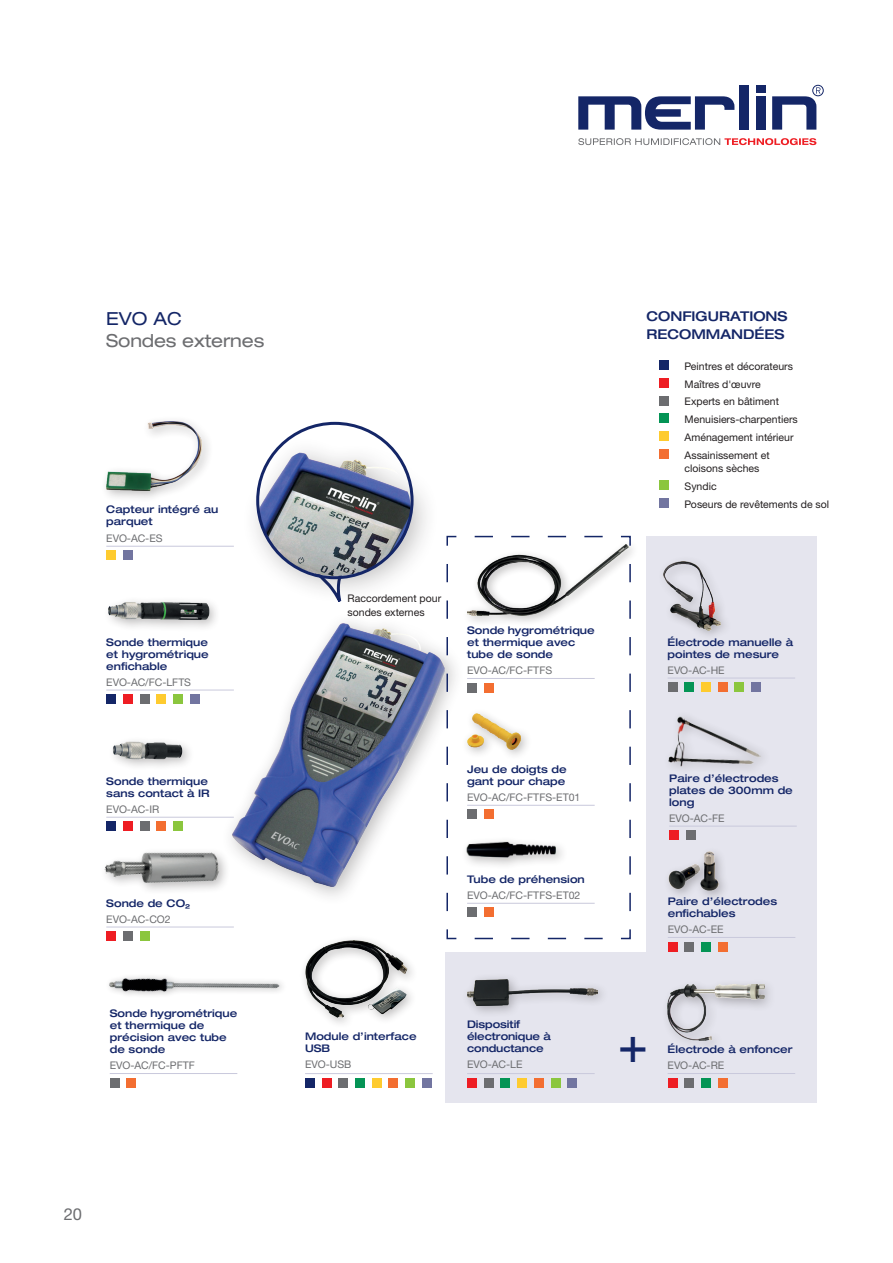
<style>
.page{position:relative;width:893px;height:1263px;background:#fff}
.page>*{position:absolute;margin:0;border:0;box-sizing:border-box;transform-origin:0 0}
.t1{font:expanded 49.5px "Helvetica Neue LTW1 G";color:#142667}
.t2{font:expanded 18px "Helvetica Neue LTW1 G";letter-spacing:-.01em;color:#6c6d70}
.t3{font:expanded 18px "Helvetica Neue LTW1 G";color:#142667}
.t4{font:16.5px "Helvetica Neue LTW1 G";color:#6c6d70}
.t5{font:500 expanded 13.5px/18px "Helvetica Neue LTW1 G";color:#142667}
.t6{font:500 expanded 10.5px/12px "Helvetica Neue LTW1 G";color:#142667}
.t7{font:10.5px/17.7px "Helvetica Neue LTW1 G";color:#231f20}
.t8{font:10.5px "Helvetica Neue LTW1 G";color:#6c6d70}
</style>
<div class="page">
<svg style="left:578px;top:96px;width:156px;height:34px"></svg>
<div style="left:756px;top:96px;width:10px;height:34px;background:#142667"></div>
<div style="left:739px;top:85px;width:10px;height:45px;background:#142667"></div>
<div style="left:756px;top:85px;width:10px;height:8px;background:#142667"></div>
<div style="left:812px;top:85px;width:11px;height:11px;border:1px solid #142667;border-radius:50%"></div>
<svg style="left:772px;top:87px;width:48px;height:43px"></svg>
<svg style="left:578px;top:138px;width:238px;height:7px"></svg>
<img style="left:233px;top:623px;width:212px;height:264px">
<div style="left:445px;top:952px;width:371px;height:150px;background:#e5e5ee"></div>
<div style="left:646px;top:536px;width:170px;height:566px;background:#e5e5ee"></div>
<div style="left:659px;top:360px;width:10px;height:10px;background:#142667"></div>
<div style="left:659px;top:378px;width:10px;height:10px;background:#ee1d23"></div>
<div style="left:659px;top:396px;width:10px;height:9px;background:#6c6d70"></div>
<div style="left:659px;top:413px;width:10px;height:10px;background:#049455"></div>
<div style="left:659px;top:431px;width:10px;height:10px;background:#fecb2f"></div>
<div style="left:659px;top:449px;width:10px;height:10px;background:#f36e31"></div>
<div style="left:659px;top:480px;width:10px;height:10px;background:#8bc63e"></div>
<div style="left:659px;top:498px;width:10px;height:10px;background:#7275a0"></div>
<hr style="left:668px;top:937px;width:127px;height:1px;background:#c9c9dc">
<div style="left:668px;top:942px;width:10px;height:9px;background:#ee1d23"></div>
<div style="left:684px;top:942px;width:10px;height:9px;background:#6c6d70"></div>
<div style="left:701px;top:942px;width:10px;height:9px;background:#049455"></div>
<div style="left:718px;top:942px;width:10px;height:9px;background:#f36e31"></div>
<img style="left:668px;top:851px;width:56px;height:42px">
<hr style="left:669px;top:826px;width:128px;height:1px;background:#c9c9dc">
<div style="left:669px;top:830px;width:10px;height:10px;background:#ee1d23"></div>
<div style="left:686px;top:830px;width:10px;height:10px;background:#6c6d70"></div>
<img style="left:668px;top:716px;width:94px;height:53px">
<hr style="left:668px;top:678px;width:127px;height:1px;background:#c9c9dc">
<div style="left:668px;top:682px;width:9px;height:10px;background:#6c6d70"></div>
<div style="left:684px;top:682px;width:10px;height:10px;background:#049455"></div>
<div style="left:701px;top:682px;width:10px;height:10px;background:#fecb2f"></div>
<div style="left:718px;top:682px;width:10px;height:10px;background:#f36e31"></div>
<div style="left:734px;top:682px;width:10px;height:10px;background:#8bc63e"></div>
<div style="left:751px;top:682px;width:10px;height:10px;background:#7275a0"></div>
<img style="left:663px;top:561px;width:58px;height:69px">
<hr style="left:668px;top:1073px;width:127px;height:1px;background:#c9c9dc">
<div style="left:668px;top:1078px;width:9px;height:10px;background:#ee1d23"></div>
<div style="left:684px;top:1078px;width:10px;height:10px;background:#6c6d70"></div>
<div style="left:701px;top:1078px;width:10px;height:10px;background:#049455"></div>
<div style="left:718px;top:1078px;width:10px;height:10px;background:#f36e31"></div>
<div style="left:661px;top:979px;width:115px;height:73px;background:#231f20;opacity:.3"></div>
<img style="left:668px;top:985px;width:96px;height:55px">
<hr style="left:110px;top:1073px;width:127px;height:1px;background:#c9c9dc">
<div style="left:110px;top:1078px;width:10px;height:10px;background:#6c6d70"></div>
<div style="left:126px;top:1078px;width:10px;height:10px;background:#f36e31"></div>
<img style="left:106px;top:926px;width:176px;height:69px">
<hr style="left:467px;top:1073px;width:128px;height:1px;background:#c9c9dc">
<div style="left:467px;top:1078px;width:10px;height:10px;background:#ee1d23"></div>
<div style="left:484px;top:1078px;width:10px;height:10px;background:#6c6d70"></div>
<div style="left:500px;top:1078px;width:10px;height:10px;background:#049455"></div>
<div style="left:517px;top:1078px;width:10px;height:10px;background:#fecb2f"></div>
<div style="left:534px;top:1078px;width:10px;height:10px;background:#f36e31"></div>
<div style="left:551px;top:1078px;width:9px;height:10px;background:#8bc63e"></div>
<div style="left:567px;top:1078px;width:10px;height:10px;background:#7275a0"></div>
<div style="left:461px;top:973px;width:148px;height:45px;background:#231f20;opacity:.3"></div>
<img style="left:467px;top:979px;width:130px;height:27px">
<hr style="left:106px;top:546px;width:128px;height:1px;background:#c9c9dc">
<div style="left:106px;top:550px;width:10px;height:10px;background:#fecb2f"></div>
<div style="left:123px;top:550px;width:10px;height:10px;background:#7275a0"></div>
<div style="left:100px;top:415px;width:114px;height:87px;background:#231f20;opacity:.3"></div>
<img style="left:106px;top:422px;width:96px;height:68px">
<hr style="left:106px;top:690px;width:128px;height:1px;background:#c9c9dc">
<div style="left:106px;top:694px;width:10px;height:10px;background:#142667"></div>
<div style="left:123px;top:694px;width:10px;height:10px;background:#ee1d23"></div>
<div style="left:140px;top:694px;width:10px;height:10px;background:#6c6d70"></div>
<div style="left:156px;top:694px;width:10px;height:10px;background:#fecb2f"></div>
<div style="left:173px;top:694px;width:10px;height:10px;background:#8bc63e"></div>
<div style="left:190px;top:694px;width:10px;height:10px;background:#7275a0"></div>
<img style="left:108px;top:601px;width:104px;height:25px">
<hr style="left:106px;top:927px;width:128px;height:1px;background:#c9c9dc">
<div style="left:106px;top:931px;width:10px;height:10px;background:#ee1d23"></div>
<div style="left:123px;top:931px;width:10px;height:10px;background:#6c6d70"></div>
<div style="left:140px;top:931px;width:10px;height:10px;background:#8bc63e"></div>
<img style="left:104px;top:852px;width:120px;height:39px">
<hr style="left:106px;top:817px;width:128px;height:1px;background:#c9c9dc">
<div style="left:106px;top:821px;width:10px;height:10px;background:#142667"></div>
<div style="left:123px;top:821px;width:10px;height:10px;background:#ee1d23"></div>
<div style="left:140px;top:821px;width:10px;height:10px;background:#6c6d70"></div>
<div style="left:156px;top:821px;width:10px;height:10px;background:#f36e31"></div>
<div style="left:173px;top:821px;width:10px;height:10px;background:#8bc63e"></div>
<img style="left:112px;top:741px;width:75px;height:24px">
<hr style="left:305px;top:1073px;width:128px;height:1px;background:#c9c9dc">
<div style="left:305px;top:1078px;width:10px;height:10px;background:#142667"></div>
<div style="left:322px;top:1078px;width:10px;height:10px;background:#ee1d23"></div>
<div style="left:338px;top:1078px;width:10px;height:10px;background:#6c6d70"></div>
<div style="left:355px;top:1078px;width:10px;height:10px;background:#049455"></div>
<div style="left:372px;top:1078px;width:10px;height:10px;background:#fecb2f"></div>
<div style="left:389px;top:1078px;width:9px;height:10px;background:#f36e31"></div>
<div style="left:405px;top:1078px;width:10px;height:10px;background:#8bc63e"></div>
<div style="left:422px;top:1078px;width:10px;height:10px;background:#7275a0"></div>
<img style="left:305px;top:941px;width:107px;height:76px">
<div style="left:241px;top:435px;width:199px;height:170px;background:#231f20;opacity:.3"></div>
<img style="left:259px;top:452px;width:152px;height:124px">
<div style="left:256px;top:422px;width:158px;height:157px;border:3px solid #142667;border-radius:50%"></div>
<svg style="left:446px;top:535px;width:186px;height:405px"></svg>
<h2 class="t3" style="left:106px;top:307px;width:77px">EVO AC</h2>
<h2 class="t2" style="left:106px;top:329px;width:160px">Sondes externes</h2>
<p class="t6" style="left:106px;top:503px;width:114px">Capteur intégré au parquet</p>
<p class="t8" style="left:106px;top:532px;width:58px">EVO-AC-ES</p>
<p class="t6" style="left:106px;top:636px;width:104px;text-align:justify">Sonde thermique et hygrométrique enfichable</p>
<p class="t8" style="left:106px;top:675px;width:86px">EVO-AC/FC-LFTS</p>
<p class="t6" style="left:106px;top:775px;width:105px">Sonde thermique sans contact à IR</p>
<p class="t8" style="left:106px;top:803px;width:54px">EVO-AC-IR</p>
<p class="t6" style="left:106px;top:897px;width:85px">Sonde de CO₂</p>
<p class="t8" style="left:106px;top:912px;width:66px">EVO-AC-CO2</p>
<p class="t6" style="left:110px;top:1007px;width:129px">Sonde hygrométrique et thermique de précision avec tube de sonde</p>
<p class="t8" style="left:110px;top:1059px;width:87px">EVO-AC/FC-PFTF</p>
<p class="t7" style="left:348px;top:591px;width:95px;line-height:13.5px">Raccordement pour sondes externes</p>
<p class="t6" style="left:467px;top:624px;width:129px">Sonde hygrométrique et thermique avec tube de sonde</p>
<p class="t8" style="left:467px;top:664px;width:87px">EVO-AC/FC-FTFS</p>
<p class="t5" style="left:646px;top:307px;width:143px">CONFIGURATIONS<br>RECOMMANDÉES</p>
<p class="t7" style="left:685px;top:357px;width:115px">Peintres et décorateurs<br>Maîtres d'œuvre<br>Experts en bâtiment<br>Menuisiers-charpentiers<br>Aménagement intérieur<br>Assainissement et</p>
<p class="t7" style="left:685px;top:460px;width:146px">cloisons sèches<br>Syndic<br>Poseurs de revêtements de sol</p>
<p class="t6" style="left:668px;top:636px;width:127px">Électrode manuelle à pointes de mesure</p>
<p class="t8" style="left:668px;top:663px;width:59px">EVO-AC-HE</p>
<p class="t6" style="left:305px;top:1029px;width:113px">Module d’interface<br>USB</p>
<p class="t8" style="left:305px;top:1057px;width:48px">EVO-USB</p>
<p class="t6" style="left:467px;top:763px;width:101px">Jeu de doigts de gant pour chape</p>
<p class="t8" style="left:467px;top:791px;width:115px">EVO-AC/FC-FTFS-ET01</p>
<p class="t6" style="left:467px;top:873px;width:119px">Tube de préhension</p>
<p class="t8" style="left:467px;top:889px;width:115px">EVO-AC/FC-FTFS-ET02</p>
<p class="t6" style="left:467px;top:1017px;width:85px">Dispositif électronique à conductance</p>
<p class="t8" style="left:467px;top:1057px;width:57px">EVO-AC-LE</p>
<p class="t6" style="left:669px;top:772px;width:125px">Paire d’électrodes plates de 300mm de long</p>
<p class="t8" style="left:669px;top:812px;width:57px">EVO-AC-FE</p>
<p class="t6" style="left:668px;top:895px;width:111px">Paire d’électrodes enfichables</p>
<p class="t8" style="left:668px;top:923px;width:57px">EVO-AC-EE</p>
<h1 class="t1" style="left:618px;top:1013px;width:31px">+</h1>
<p class="t6" style="left:668px;top:1043px;width:127px">Électrode à enfoncer</p>
<p class="t8" style="left:668px;top:1059px;width:58px">EVO-AC-RE</p>
<h3 class="t4" style="left:64px;top:1204px;width:20px">20</h3>
</div>
